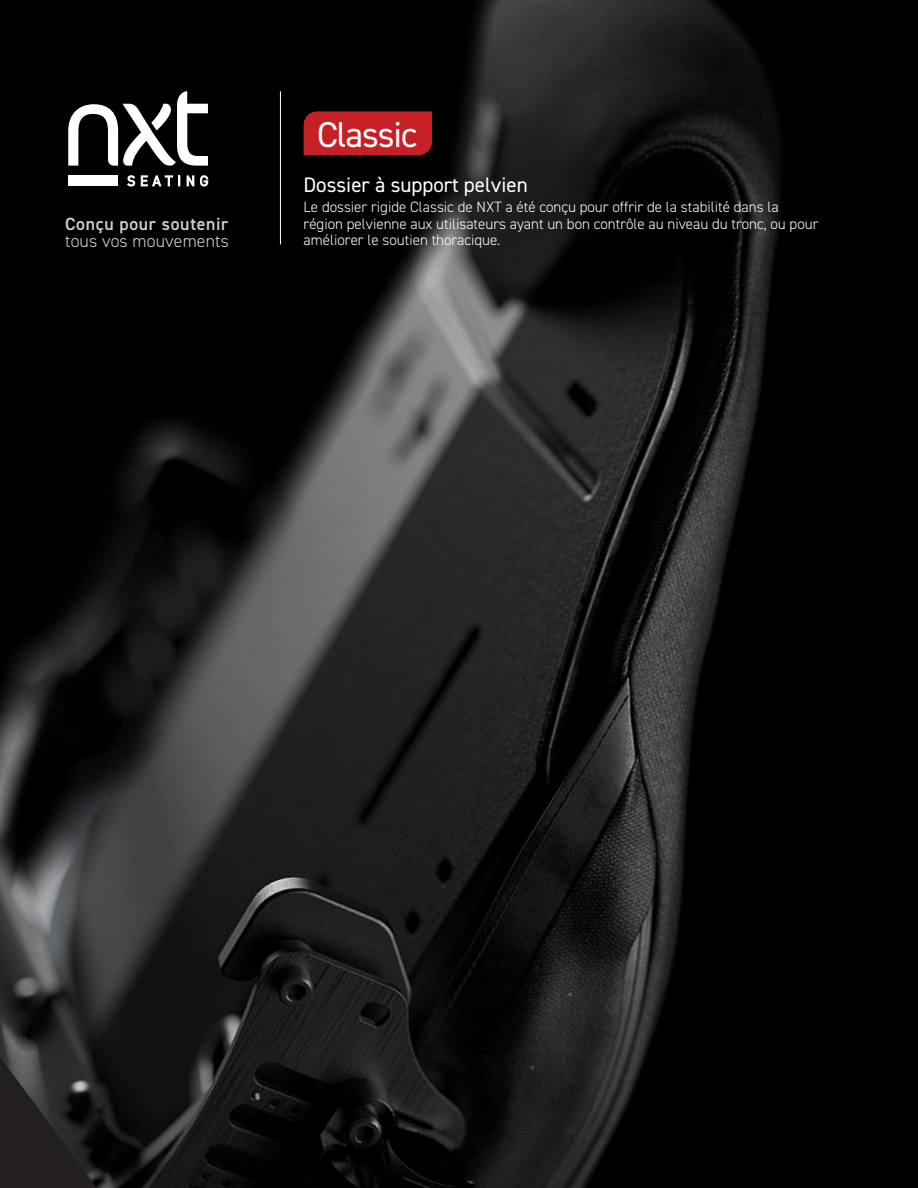
<style>
.page{position:relative;width:918px;height:1188px;background:#fff}
.page>*{position:absolute;margin:0;border:0;box-sizing:border-box;transform-origin:0 0}
.t1{font:36px "DIN2014";letter-spacing:-.03em;color:#fff}
.t2{font:21px "DIN2014";color:#fff}
.t3{font:600 17.7px "DIN2014";letter-spacing:.04em;color:#d1d2d4}
.t4{font:300 17.7px "DIN2014";letter-spacing:.01em;color:#d1d2d4}
.t5{font:300 15px/16.5px "DIN2014";color:#fff}
</style>
<div class="page">
<img style="left:0;top:0;width:918px;height:1188px">
<svg style="left:68px;top:91px;width:140px;height:75px"></svg>
<div style="left:68px;top:176px;width:50px;height:10px;background:#fff"></div>
<svg style="left:127px;top:176px;width:8px;height:10px"></svg>
<svg style="left:141px;top:176px;width:39px;height:10px"></svg>
<svg style="left:187px;top:176px;width:7px;height:10px"></svg>
<svg style="left:200px;top:176px;width:8px;height:10px"></svg>
<hr style="left:280px;top:91px;width:1px;height:153px;background:#fff">
<div style="left:304px;top:111px;width:128px;height:44px;background:#c52026"></div>
<p class="t3" style="left:65px;top:212px;width:165px">Conçu pour soutenir</p>
<p class="t4" style="left:65px;top:230px;width:165px">tous vos mouvements</p>
<h1 class="t1" style="left:317px;top:112px;width:102px">Classic</h1>
<h2 class="t2" style="left:304px;top:171px;width:226px">Dossier à support pelvien</h2>
<p class="t5" style="left:304px;top:199px;width:516px">Le dossier rigide Classic de NXT a été conçu pour offrir de la stabilité dans la région pelvienne aux utilisateurs ayant un bon contrôle au niveau du tronc, ou pour améliorer le soutien thoracique.</p>
</div>
